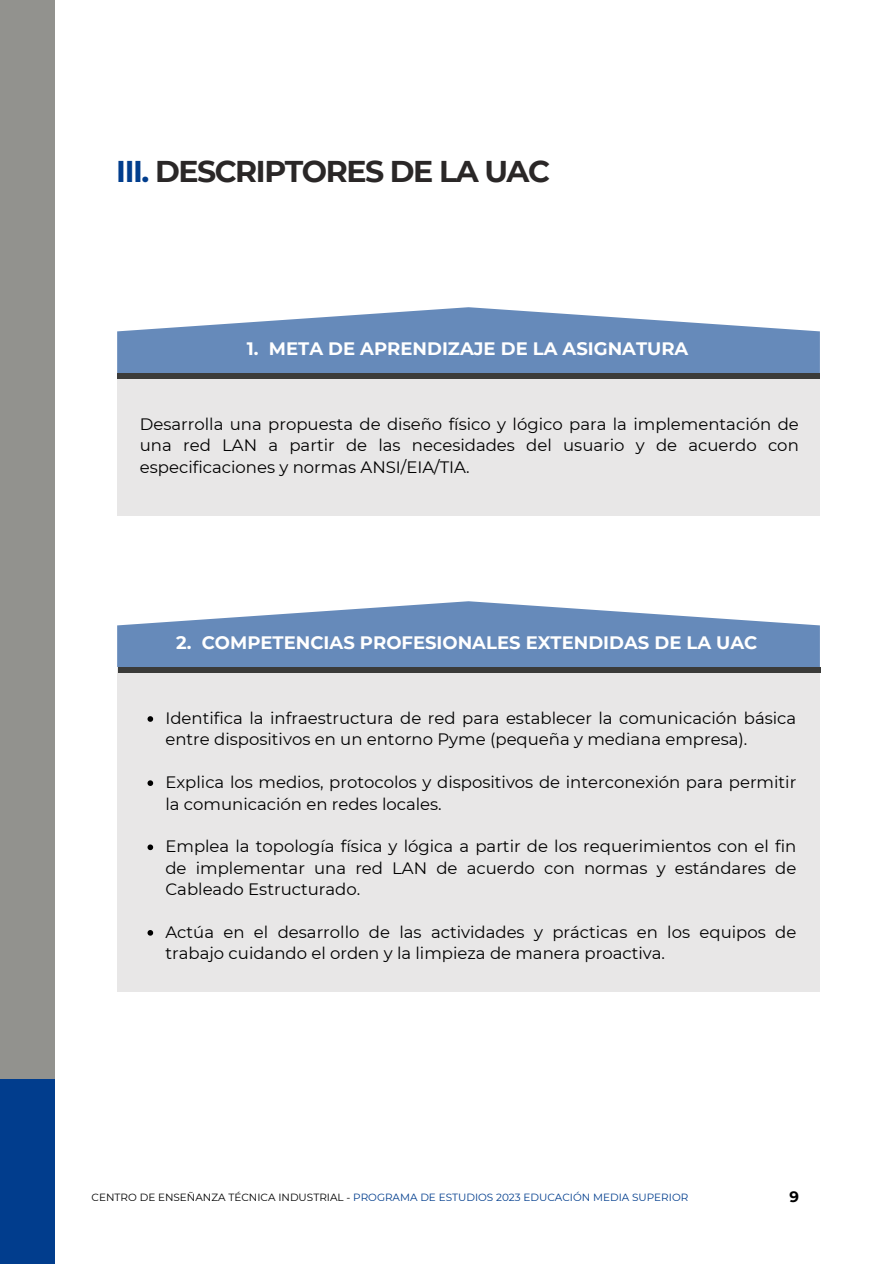
<style>
.page{position:relative;width:894px;height:1264px;background:#fff}
.page>*{position:absolute;margin:0;border:0;box-sizing:border-box;transform-origin:0 0}
.t1{font:700 30px "Montserrat";letter-spacing:-.05em;color:#2a2727}
.t2{font:700 18px "Montserrat";color:#fff}
.t3{font:16.5px/21.3px "Montserrat";color:#000}
.t4{font:700 15px "Montserrat";color:#000}
.t5{font:10.5px "Montserrat";color:#013d8d}
.s1{color:#013d8d}
.s2{color:#000}
</style>
<div class="page">
<div style="left:0;top:0;width:55px;height:1078px;background:#92928e"></div>
<div style="left:0;top:1078px;width:55px;height:185px;background:#013d8d"></div>
<svg style="left:117px;top:307px;width:702px;height:66px;fill:#668aba"></svg>
<svg style="left:117px;top:601px;width:702px;height:66px;fill:#668aba"></svg>
<div style="left:117px;top:373px;width:702px;height:143px;background:#e8e7e7"></div>
<div style="left:117px;top:667px;width:702px;height:325px;background:#e8e7e7"></div>
<div style="left:117px;top:373px;width:702px;height:6px;background:#3b3b39"></div>
<div style="left:118px;top:667px;width:702px;height:6px;background:#3b3b39"></div>
<svg style="left:147px;top:716px;width:6px;height:5px"></svg>
<svg style="left:147px;top:780px;width:6px;height:6px"></svg>
<svg style="left:147px;top:844px;width:6px;height:6px"></svg>
<svg style="left:147px;top:930px;width:6px;height:5px"></svg>
<h1 class="t1" style="left:116px;top:153px;width:435px"><span class="s1">III.</span> DESCRIPTORES DE LA UAC</h1>
<p class="t2" style="left:247px;top:337px;width:443px">1. META DE APRENDIZAJE DE LA ASIGNATURA</p>
<h2 class="t3" style="left:140px;top:413px;width:660px;text-align:justify">Desarrolla una propuesta de diseño físico y lógico para la implementación de una red LAN a partir de las necesidades del usuario y de acuerdo con especificaciones y normas ANSI/EIA/TIA.</h2>
<p class="t2" style="left:176px;top:631px;width:582px">2. COMPETENCIAS PROFESIONALES EXTENDIDAS DE LA UAC</p>
<h3 class="t3" style="left:165px;top:707px;width:632px">Identifica la infraestructura de red para establecer la comunicación básica entre dispositivos en un entorno Pyme (pequeña y mediana empresa).</h3>
<h2 class="t3" style="left:165px;top:771px;width:632px">Explica los medios, protocolos y dispositivos de interconexión para permitir la comunicación en redes locales.</h2>
<p class="t3" style="left:165px;top:835px;width:632px;text-align:justify">Emplea la topología física y lógica a partir de los requerimientos con el fin de implementar una red LAN de acuerdo con normas y estándares de Cableado Estructurado.</p>
<p class="t3" style="left:165px;top:921px;width:632px">Actúa en el desarrollo de las actividades y prácticas en los equipos de trabajo cuidando el orden y la limpieza de manera proactiva.</p>
<p class="t5" style="left:92px;top:1191px;width:598px"><span class="s2">CENTRO DE ENSEÑANZA TÉCNICA INDUSTRIAL -</span> PROGRAMA DE ESTUDIOS 2023 EDUCACIÓN MEDIA SUPERIOR</p>
<p class="t4" style="left:789px;top:1187px;width:11px">9</p>
</div>
